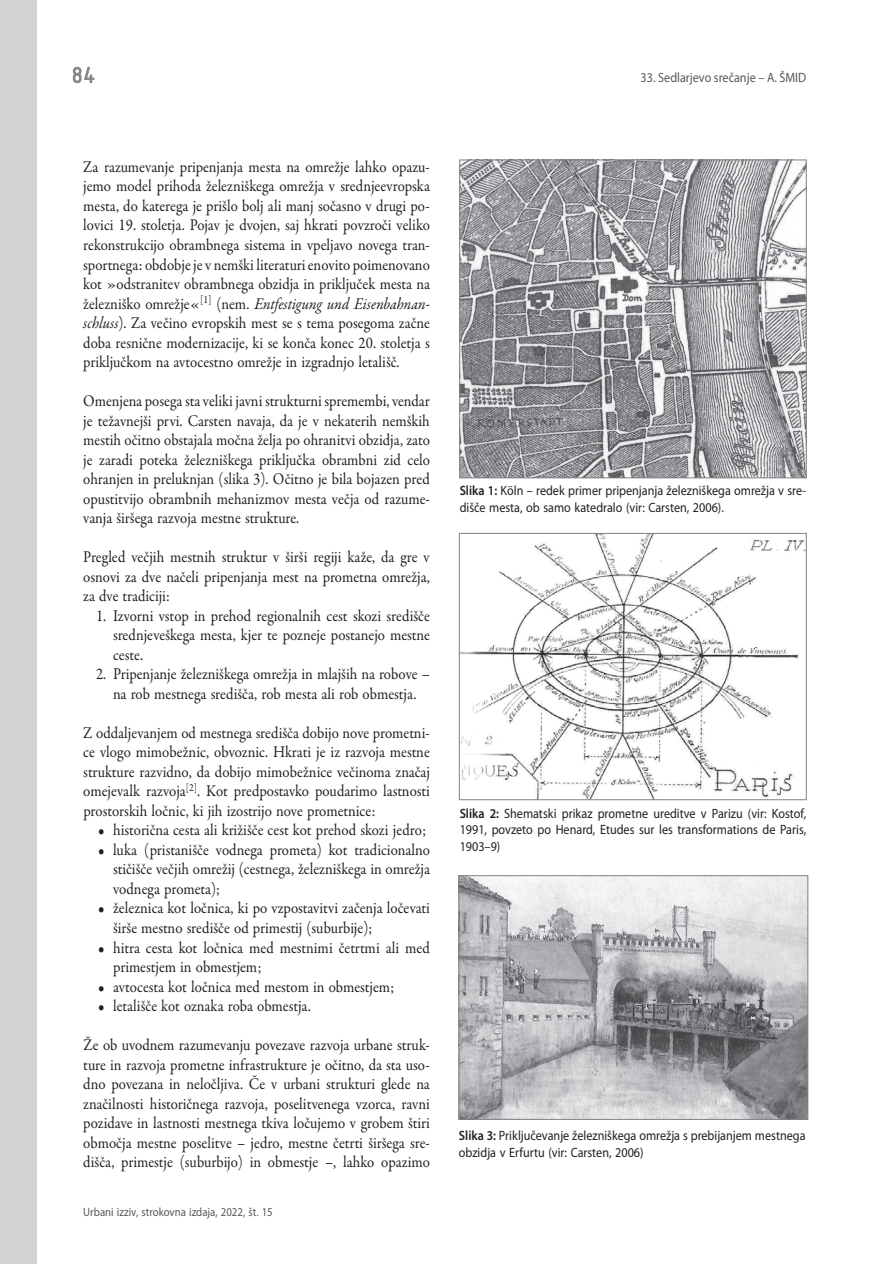
<style>
.page{position:relative;width:893px;height:1264px;background:#fff}
.page>*{position:absolute;margin:0;border:0;box-sizing:border-box;transform-origin:0 0}
.t1{font:24px "ISOCTEUR";color:#808285}
.t2{font:16.5px/19.5px "Garamond Premr Pro";color:#231f20;text-align:justify;scale:.9 1}
.t3{font:13.5px/16.5px "Myriad Pro";color:#231f20;scale:.9 1}
.t4{font:13.5px "Myriad Pro";color:#57585a;scale:.9 1}
.t5{font:12px "Myriad Pro";color:#57585a;scale:.9 1}
.s1{font-style:italic}
.s2{font-weight:600}
</style>
<div class="page">
<svg style="left:73px;top:66px;width:22px;height:17px"></svg>
<img style="left:461px;top:161px;width:344px;height:315px">
<div style="left:459px;top:159px;width:348px;height:319px;border:1px solid #808285"></div>
<img style="left:461px;top:535px;width:344px;height:263px">
<div style="left:459px;top:533px;width:348px;height:267px;border:1px solid #808285"></div>
<img style="left:460px;top:877px;width:346px;height:240px">
<div style="left:458px;top:875px;width:350px;height:244px;border:1px solid #808285"></div>
<div style="left:0;top:0;width:37px;height:1263px;background:#d1d2d4"></div>
<h1 class="t1" style="left:69px;top:59px;width:31px">84</h1>
<p class="t4" style="left:641px;top:70px;width:186px">33. Sedlarjevo srečanje – A. ŠMID</p>
<p class="t2" style="left:83px;top:157px;width:387px">Za razumevanje pripenjanja mesta na omrežje lahko opazu&shy;jemo model prihoda železniškega omrežja v srednjeevropska mesta, do katerega je prišlo bolj ali manj sočasno v drugi po&shy;lovici 19. stoletja. Pojav je dvojen, saj hkrati povzroči veliko rekonstrukcijo obrambnega sistema in vpeljavo novega tran&shy;sportnega: obdobje je v nemški literaturi enovito poimenovano kot »odstranitev obrambnega obzidja in priključek mesta na železniško omrežje«<sup>[1]</sup> (nem. <span class="s1">Entfestigung und Eisenbahnan&shy;schluss</span>). Za večino evropskih mest se s tema posegoma začne doba resnične modernizacije, ki se konča konec 20. stoletja s priključkom na avtocestno omrežje in izgradnjo letališč.</p>
<p class="t2" style="left:83px;top:391px;width:387px">Omenjena posega sta veliki javni strukturni spremembi, vendar je težavnejši prvi. Carsten navaja, da je v nekaterih nemških mestih očitno obstajala močna želja po ohranitvi obzidja, zato je zaradi poteka železniškega priključka obrambni zid celo ohranjen in preluknjan (slika 3). Očitno je bila bojazen pred opustitvijo obrambnih mehanizmov mesta večja od razume&shy;vanja širšega razvoja mestne strukture.</p>
<p class="t2" style="left:83px;top:547px;width:387px">Pregled večjih mestnih struktur v širši regiji kaže, da gre v osnovi za dve načeli pripenjanja mest na prometna omrežja, za dve tradiciji:</p>
<p class="t2" style="left:113px;top:606px;width:354px;text-indent:-17px">1. Izvorni vstop in prehod regionalnih cest skozi središče srednjeveškega mesta, kjer te pozneje postanejo mestne ceste.</p>
<p class="t2" style="left:96px;top:664px;width:372px;text-align:center">2. Pripenjanje železniškega omrežja in mlajših na robove – na rob mestnega središča, rob mesta ali rob obmestja.</p>
<p class="t2" style="left:83px;top:723px;width:387px">Z oddaljevanjem od mestnega središča dobijo nove prometni&shy;ce vlogo mimobežnic, obvoznic. Hkrati je iz razvoja mestne strukture razvidno, da dobijo mimobežnice večinoma značaj omejevalk razvoja<sup>[2]</sup>. Kot predpostavko poudarimo lastnosti prostorskih ločnic, ki jih izostrijo nove prometnice:</p>
<p class="t2" style="left:98px;top:820px;width:366px">• historična cesta ali križišče cest kot prehod skozi jedro;</p>
<p class="t2" style="left:113px;top:840px;width:353px;text-indent:-15px">• luka (pristanišče vodnega prometa) kot tradicionalno stičišče večjih omrežij (cestnega, železniškega in omrežja vodnega prometa);</p>
<p class="t2" style="left:113px;top:898px;width:353px;text-indent:-15px">• železnica kot ločnica, ki po vzpostavitvi začenja ločevati širše mestno središče od primestij (suburbije);</p>
<p class="t2" style="left:113px;top:937px;width:353px;text-indent:-15px">• hitra cesta kot ločnica med mestnimi četrtmi ali med primestjem in obmestjem;</p>
<p class="t2" style="left:98px;top:976px;width:330px">• avtocesta kot ločnica med mestom in obmestjem;</p>
<p class="t2" style="left:98px;top:996px;width:238px">• letališče kot oznaka roba obmestja.</p>
<p class="t2" style="left:83px;top:1035px;width:387px">Že ob uvodnem razumevanju povezave razvoja urbane struk&shy;ture in razvoja prometne infrastrukture je očitno, da sta uso&shy;dno povezana in neločljiva. Če v urbani strukturi glede na značilnosti historičnega razvoja, poselitvenega vzorca, ravni pozidave in lastnosti mestnega tkiva ločujemo v grobem štiri območja mestne poselitve – jedro, mestne četrti širšega sre&shy;dišča, primestje (suburbijo) in obmestje –, lahko opazimo</p>
<p class="t5" style="left:83px;top:1204px;width:212px">Urbani izziv, strokovna izdaja, 2022, št. 15</p>
<p class="t3" style="left:460px;top:483px;width:387px"><span class="s2">Slika 1:</span> Köln – redek primer pripenjanja železniškega omrežja v sre&shy;dišče mesta, ob samo katedralo (vir: Carsten, 2006).</p>
<p class="t3" style="left:460px;top:805px;width:386px;text-align:justify"><span class="s2">Slika 2:</span> Shematski prikaz prometne ureditve v Parizu (vir: Kostof, 1991, povzeto po Henard, Etudes sur les transformations de Paris, 1903–9)</p>
<p class="t3" style="left:459px;top:1127px;width:387px"><span class="s2">Slika 3:</span> Priključevanje železniškega omrežja s prebijanjem mestnega obzidja v Erfurtu (vir: Carsten, 2006)</p>
</div>
